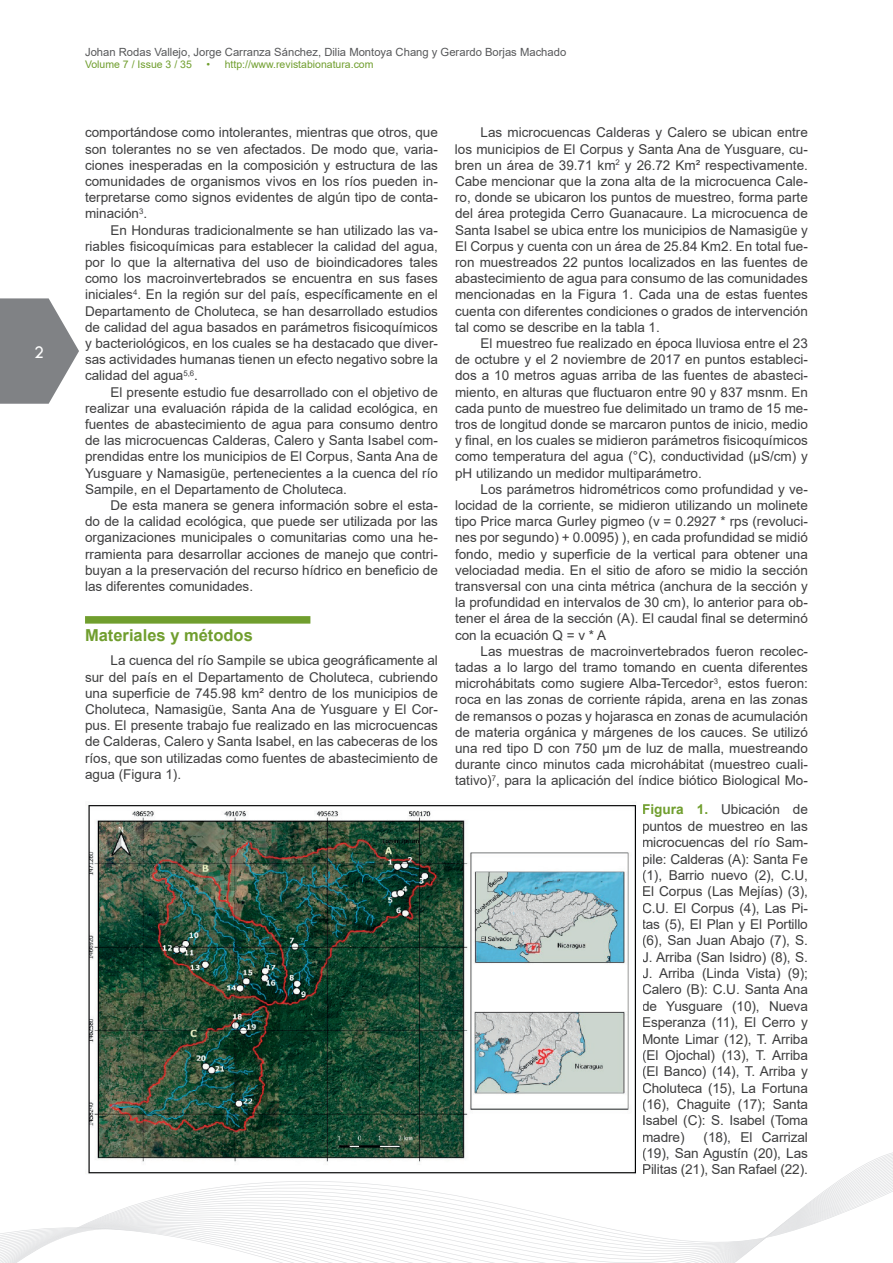
<style>
.page{position:relative;width:893px;height:1263px;background:#fff}
.page>*{position:absolute;margin:0;border:0;box-sizing:border-box;transform-origin:0 0}
.t1{font:18px "Tw Cen";color:#fff}
.t2{font:700 16.5px "Arial";color:#709e2e}
.t3{font:13.65px/16.4px "Arial";letter-spacing:-.01em;color:#3e3e3f;text-align:justify}
.t4{font:13.5px/16.2px "Arial";color:#3e3e3f;text-align:justify}
.t5{font:11.25px "Arial";color:#57585a}
.t6{font:10.5px "Arial";color:#709e2e}
.s1{font-weight:700;color:#709e2e}
</style>
<div class="page">
<svg style="left:0;top:298px;width:79px;height:106px"></svg>
<svg style="left:0;top:1152px;width:893px;height:111px"></svg>
<div style="left:85px;top:616px;width:225px;height:8px;background:#709e2e"></div>
<img style="left:85px;top:805px;width:557px;height:373px">
<h1 class="t1" style="left:34px;top:341px;width:11px">2</h1>
<p class="t5" style="left:85px;top:44px;width:483px">Johan Rodas Vallejo, Jorge Carranza Sánchez, Dilia Montoya Chang y Gerardo Borjas Machado</p>
<p class="t6" style="left:85px;top:57px;width:108px">Volume 7 / Issue 3 / 35</p>
<p class="t6" style="left:206px;top:57px;width:169px">• http://www.revistabionatura.com</p>
<p class="t4" style="left:85px;top:124px;width:354px">comportándose como intolerantes, mientras que otros, que son tolerantes no se ven afectados. De modo que, varia&shy;ciones inesperadas en la composición y estructura de las comunidades de organismos vivos en los ríos pueden in&shy;terpretarse como signos evidentes de algún tipo de conta&shy;minación<sup>3</sup>.</p>
<p class="t4" style="left:85px;top:222px;width:354px;text-indent:26px">En Honduras tradicionalmente se han utilizado las va&shy;riables fisicoquímicas para establecer la calidad del agua, por lo que la alternativa del uso de bioindicadores tales como los macroinvertebrados se encuentra en sus fases iniciales<sup>4</sup>. En la región sur del país, específicamente en el Departamento de Choluteca, se han desarrollado estudios de calidad del agua basados en parámetros fisicoquímicos y bacteriológicos, en los cuales se ha destacado que diver&shy;sas actividades humanas tienen un efecto negativo sobre la calidad del agua<sup>5,6</sup>.</p>
<p class="t4" style="left:85px;top:384px;width:354px;text-indent:26px">El presente estudio fue desarrollado con el objetivo de realizar una evaluación rápida de la calidad ecológica, en fuentes de abastecimiento de agua para consumo dentro de las microcuencas Calderas, Calero y Santa Isabel com&shy;prendidas entre los municipios de El Corpus, Santa Ana de Yusguare y Namasigüe, pertenecientes a la cuenca del río Sampile, en el Departamento de Choluteca.</p>
<p class="t4" style="left:85px;top:497px;width:354px;text-indent:26px">De esta manera se genera información sobre el esta&shy;do de la calidad ecológica, que puede ser utilizada por las organizaciones municipales o comunitarias como una he&shy;rramienta para desarrollar acciones de manejo que contri&shy;buyan a la preservación del recurso hídrico en beneficio de las diferentes comunidades.</p>
<p class="t2" style="left:85px;top:623px;width:169px">Materiales y métodos</p>
<p class="t4" style="left:85px;top:652px;width:354px;text-indent:26px">La cuenca del río Sampile se ubica geográficamente al sur del país en el Departamento de Choluteca, cubriendo una superficie de 745.98 km² dentro de los municipios de Choluteca, Namasigüe, Santa Ana de Yusguare y El Cor&shy;pus. El presente trabajo fue realizado en las microcuencas de Calderas, Calero y Santa Isabel, en las cabeceras de los ríos, que son utilizadas como fuentes de abastecimiento de agua (Figura 1).</p>
<p class="t4" style="left:455px;top:124px;width:354px;text-indent:26px">Las microcuencas Calderas y Calero se ubican entre los municipios de El Corpus y Santa Ana de Yusguare, cu&shy;bren un área de 39.71 km<sup>2</sup> y 26.72 Km² respectivamente.<br>Cabe mencionar que la zona alta de la microcuenca Cale&shy;ro, donde se ubicaron los puntos de muestreo, forma parte del área protegida Cerro Guanacaure. La microcuenca de Santa Isabel se ubica entre los municipios de Namasigüe y El Corpus y cuenta con un área de 25.84 Km2. En total fue&shy;ron muestreados 22 puntos localizados en las fuentes de abastecimiento de agua para consumo de las comunidades mencionadas en la Figura 1. Cada una de estas fuentes cuenta con diferentes condiciones o grados de intervención tal como se describe en la tabla 1.</p>
<p class="t4" style="left:455px;top:335px;width:354px;text-indent:26px">El muestreo fue realizado en época lluviosa entre el 23 de octubre y el 2 noviembre de 2017 en puntos estableci&shy;dos a 10 metros aguas arriba de las fuentes de abasteci&shy;miento, en alturas que fluctuaron entre 90 y 837 msnm. En cada punto de muestreo fue delimitado un tramo de 15 me&shy;tros de longitud donde se marcaron puntos de inicio, medio y final, en los cuales se midieron parámetros fisicoquímicos como temperatura del agua (°C), conductividad (µS/cm) y pH utilizando un medidor multiparámetro.</p>
<p class="t4" style="left:455px;top:481px;width:354px;text-indent:26px">Los parámetros hidrométricos como profundidad y ve&shy;locidad de la corriente, se midieron utilizando un molinete tipo Price marca Gurley pigmeo (v = 0.2927 * rps (revoluci&shy;nes por segundo) + 0.0095) ), en cada profundidad se midió fondo, medio y superficie de la vertical para obtener una velociadad media. En el sitio de aforo se midio la sección transversal con una cinta métrica (anchura de la sección y la profundidad en intervalos de 30 cm), lo anterior para ob&shy;tener el área de la sección (A). El caudal final se determinó con la ecuación Q = v * A</p>
<p class="t4" style="left:455px;top:643px;width:354px;text-indent:26px">Las muestras de macroinvertebrados fueron recolec&shy;tadas a lo largo del tramo tomando en cuenta diferentes microhábitats como sugiere Alba-Tercedor<sup>3</sup>, estos fueron: roca en las zonas de corriente rápida, arena en las zonas de remansos o pozas y hojarasca en zonas de acumulación de materia orgánica y márgenes de los cauces. Se utilizó una red tipo D con 750 µm de luz de malla, muestreando durante cinco minutos cada microhábitat (muestreo cuali&shy;tativo)<sup>7</sup>, para la aplicación del índice biótico Biological Mo-</p>
<p class="t3" style="left:642px;top:801px;width:167px"><span class="s1">Figura 1.</span> Ubicación de puntos de muestreo en las microcuencas del río Sam&shy;pile: Calderas (A): Santa Fe (1), Barrio nuevo (2), C.U, El Corpus (Las Mejías) (3), C.U. El Corpus (4), Las Pi&shy;tas (5), El Plan y El Portillo (6), San Juan Abajo (7), S.<br>J. Arriba (San Isidro) (8), S.<br>J. Arriba (Linda Vista) (9); Calero (B): C.U. Santa Ana de Yusguare (10), Nueva Esperanza (11), El Cerro y Monte Limar (12), T. Arriba (El Ojochal) (13), T. Arriba (El Banco) (14), T. Arriba y Choluteca (15), La Fortuna (16), Chaguite (17); Santa Isabel (C): S. Isabel (Toma madre)</p>
<p class="t3" style="left:642px;top:1129px;width:167px;text-indent:61px">(18), El Carrizal (19), San Agustín (20), Las Pilitas (21), San Rafael (22).</p>
</div>
